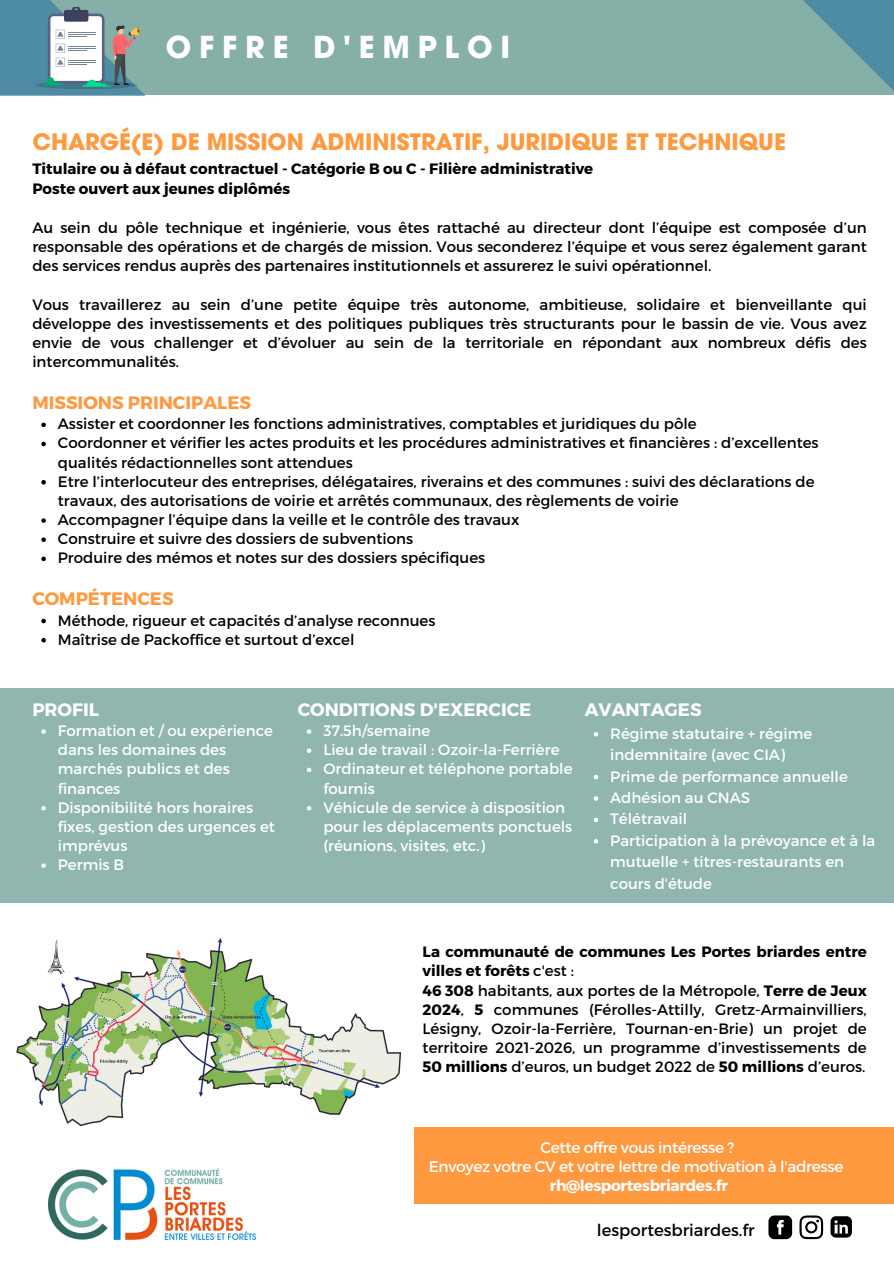
<style>
.page{position:relative;width:894px;height:1264px;background:#fff}
.page>*{position:absolute;margin:0;border:0;box-sizing:border-box;transform-origin:0 0}
.t1{font:700 30px "Avant Garde";letter-spacing:.26em;color:#fff}
.t2{font:700 22.5px "Avant Garde";color:#ff9940}
.t3{font:700 18px "Montserrat";color:#fff}
.t4{font:700 18px "Montserrat";color:#ff9940}
.t5{font:16.5px "Montserrat";color:#000}
.t6{font:15.3px "Montserrat";letter-spacing:-.02em;color:#fff}
.t7{font:700 15.3px "Montserrat";letter-spacing:-.02em;color:#fff}
.t8{font:15px/19.2px "Montserrat";color:#000;text-align:justify}
.t9{font:15px/19.2px "Montserrat";color:#fff}
.t10{font:700 15px/19.2px "Montserrat";color:#000}
.s1{font-weight:400}
.s2{font-weight:700}
</style>
<div class="page">
<div style="left:0;top:0;width:893px;height:95px;background:#86afa8"></div>
<svg style="left:803px;top:0;width:90px;height:90px"></svg>
<svg style="left:0;top:0;width:145px;height:96px"></svg>
<div style="left:0;top:688px;width:893px;height:215px;background:#90b6af"></div>
<img style="left:48px;top:1168px;width:207px;height:71px">
<svg style="left:41px;top:619px;width:5px;height:4px"></svg>
<svg style="left:41px;top:638px;width:5px;height:4px"></svg>
<svg style="left:41px;top:729px;width:5px;height:4px"></svg>
<svg style="left:41px;top:806px;width:5px;height:4px"></svg>
<svg style="left:41px;top:863px;width:5px;height:4px"></svg>
<svg style="left:307px;top:729px;width:4px;height:4px"></svg>
<svg style="left:307px;top:748px;width:4px;height:5px"></svg>
<svg style="left:307px;top:767px;width:4px;height:5px"></svg>
<svg style="left:307px;top:806px;width:4px;height:4px"></svg>
<svg style="left:593px;top:732px;width:5px;height:4px"></svg>
<svg style="left:593px;top:775px;width:5px;height:4px"></svg>
<svg style="left:593px;top:796px;width:5px;height:4px"></svg>
<svg style="left:593px;top:817px;width:5px;height:5px"></svg>
<svg style="left:593px;top:839px;width:5px;height:4px"></svg>
<svg style="left:41px;top:422px;width:5px;height:5px"></svg>
<svg style="left:41px;top:442px;width:5px;height:4px"></svg>
<svg style="left:41px;top:480px;width:5px;height:4px"></svg>
<svg style="left:41px;top:518px;width:5px;height:5px"></svg>
<svg style="left:41px;top:537px;width:5px;height:5px"></svg>
<svg style="left:41px;top:556px;width:5px;height:5px"></svg>
<img style="left:16px;top:938px;width:386px;height:189px">
<svg style="left:48px;top:939px;width:16px;height:36px"></svg>
<div style="left:282px;top:942px;width:121px;height:54px;background:#fff"></div>
<div style="left:414px;top:1127px;width:479px;height:77px;background:#ff9940"></div>
<svg style="left:799px;top:1215px;width:23px;height:24px"></svg>
<svg style="left:768px;top:1215px;width:23px;height:24px"></svg>
<svg style="left:830px;top:1216px;width:21px;height:21px"></svg>
<p class="t1" style="left:166px;top:28px;width:345px">OFFRE D'EMPLOI</p>
<p class="t2" style="left:32px;top:127px;width:754px">CHARGÉ(E) DE MISSION ADMINISTRATIF, JURIDIQUE ET TECHNIQUE</p>
<p class="t10" style="left:32px;top:158px;width:562px">Titulaire ou à défaut contractuel - Catégorie B ou C - Filière administrative</p>
<p class="t10" style="left:32px;top:178px;width:259px">Poste ouvert aux jeunes diplômés</p>
<p class="t8" style="left:32px;top:217px;width:835px">Au sein du pôle technique et ingénierie, vous êtes rattaché au directeur dont l’équipe est composée d’un responsable des opérations et de chargés de mission. Vous seconderez l’équipe et vous serez également garant des services rendus auprès des partenaires institutionnels et assurerez le suivi opérationnel.</p>
<p class="t8" style="left:32px;top:294px;width:835px">Vous travaillerez au sein d’une petite équipe très autonome, ambitieuse, solidaire et bienveillante qui développe des investissements et des politiques publiques très structurants pour le bassin de vie. Vous avez envie de vous challenger et d’évoluer au sein de la territoriale en répondant aux nombreux défis des intercommunalités.</p>
<p class="t4" style="left:32px;top:391px;width:220px">MISSIONS PRINCIPALES</p>
<p class="t8" style="left:58px;top:413px;width:640px">Assister et coordonner les fonctions administratives, comptables et juridiques du pôle</p>
<p class="t8" style="left:58px;top:433px;width:762px">Coordonner et vérifier les actes produits et les procédures administratives et financières : d’excellentes qualités rédactionnelles sont attendues</p>
<p class="t8" style="left:58px;top:471px;width:758px">Etre l’interlocuteur des entreprises, délégataires, riverains et des communes : suivi des déclarations de travaux, des autorisations de voirie et arrêtés communaux, des règlements de voirie</p>
<p class="t8" style="left:58px;top:509px;width:463px">Accompagner l’équipe dans la veille et le contrôle des travaux</p>
<p class="t8" style="left:58px;top:528px;width:356px">Construire et suivre des dossiers de subventions</p>
<p class="t8" style="left:58px;top:547px;width:429px">Produire des mémos et notes sur des dossiers spécifiques</p>
<p class="t4" style="left:32px;top:587px;width:143px">COMPÉTENCES</p>
<p class="t8" style="left:58px;top:610px;width:379px">Méthode, rigueur et capacités d’analyse reconnues</p>
<p class="t8" style="left:58px;top:629px;width:298px">Maîtrise de Packoffice et surtout d’excel</p>
<p class="t3" style="left:32px;top:697px;width:68px">PROFIL</p>
<p class="t9" style="left:58px;top:720px;width:217px">Formation et / ou expérience dans les domaines des marchés publics et des finances</p>
<p class="t9" style="left:58px;top:797px;width:218px">Disponibilité hors horaires fixes, gestion des urgences et imprévus</p>
<p class="t9" style="left:58px;top:854px;width:68px">Permis B</p>
<p class="t3" style="left:298px;top:697px;width:235px">CONDITIONS D'EXERCICE</p>
<p class="t9" style="left:323px;top:720px;width:108px">37.5h/semaine</p>
<p class="t9" style="left:323px;top:739px;width:237px">Lieu de travail : Ozoir-la-Ferrière</p>
<p class="t9" style="left:323px;top:758px;width:250px">Ordinateur et téléphone portable fournis</p>
<p class="t9" style="left:323px;top:797px;width:250px">Véhicule de service à disposition pour les déplacements ponctuels (réunions, visites, etc.)</p>
<p class="t3" style="left:584px;top:698px;width:118px">AVANTAGES</p>
<p class="t9" style="left:610px;top:722px;width:203px;line-height:21.5px">Régime statutaire + régime indemnitaire (avec CIA)</p>
<p class="t9" style="left:610px;top:766px;width:239px">Prime de performance annuelle</p>
<p class="t9" style="left:610px;top:787px;width:141px">Adhésion au CNAS</p>
<p class="t9" style="left:610px;top:808px;width:78px">Télétravail</p>
<p class="t9" style="left:610px;top:829px;width:266px;line-height:21.5px">Participation à la prévoyance et à la mutuelle + titres-restaurants en cours d'étude</p>
<p class="t10" style="left:422px;top:941px;width:445px">La communauté de communes Les Portes briardes entre villes et forêts <span class="s1">c'est :</span></p>
<p class="t8" style="left:422px;top:979px;width:445px"><span class="s2">46 308</span> habitants, aux portes de la Métropole, <span class="s2">Terre de Jeux 2024</span>, <span class="s2">5</span> communes (Férolles-Attilly, Gretz-Armainvilliers, Lésigny, Ozoir-la-Ferrière, Tournan-en-Brie) un projet de territoire 2021-2026, un programme d’investissements de <span class="s2">50 millions</span> d’euros, un budget 2022 de <span class="s2">50 millions</span> d’euros.</p>
<p class="t6" style="left:540px;top:1137px;width:195px">Cette offre vous intéresse ?</p>
<p class="t6" style="left:429px;top:1156px;width:416px">Envoyez votre CV et votre lettre de motivation à l'adresse</p>
<p class="t7" style="left:549px;top:1175px;width:180px">rh@lesportesbriardes.fr</p>
<p class="t5" style="left:596px;top:1219px;width:159px">lesportesbriardes.fr</p>
</div>
